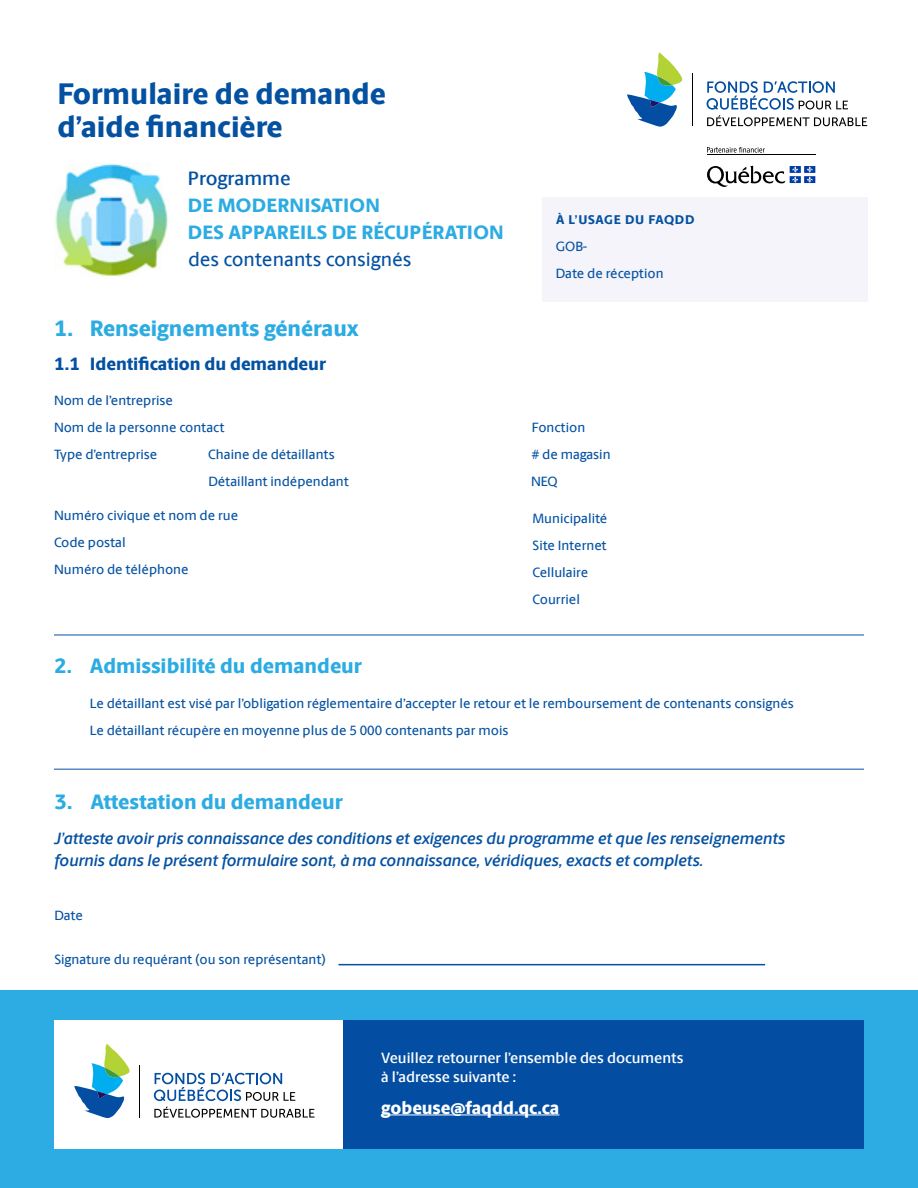
<style>
.page{position:relative;width:918px;height:1188px;background:#fff}
.page>*{position:absolute;margin:0;border:0;box-sizing:border-box;transform-origin:0 0}
.t1{font:800 30px/33px "Berlingske Sans";color:#0451a2}
.t2{font:800 22.5px "Berlingske Sans";color:#2cace2}
.t3{font:800 21px "Berlingske Sans";color:#2cace2}
.t4{font:800 19.5px/27px "Berlingske Sans";letter-spacing:.015em;color:#2cace2}
.t5{font:500 19.5px "Berlingske Sans";letter-spacing:-.005em;color:#0451a2}
.t6{font:19.5px "Berlingske Sans D Bd";letter-spacing:-.005em;color:#0451a2}
.t7{font:800 18px "Berlingske Sans";color:#0451a2}
.t8{font:800 18px "Berlingske Sans";color:#fff}
.t9{font:italic 16.5px/22.5px "Berlingske Sans D Bd";color:#0451a2}
.t10{font:15px/19.5px "Berlingske Sans D Bd";color:#fff}
.t11{font:500 13.5px/27px "Berlingske Sans";color:#0451a2}
.t12{font:800 12.75px "Berlingske Sans";letter-spacing:.055em;color:#0451a2}
</style>
<div class="page">
<hr style="left:54px;top:635px;width:810px;height:1px;background:#0451a2">
<hr style="left:54px;top:769px;width:810px;height:1px;background:#0451a2">
<hr style="left:339px;top:964px;width:426px;height:1px;background:#0451a2">
<div style="left:0;top:990px;width:918px;height:198px;background:#2cace2"></div>
<div style="left:342px;top:1020px;width:522px;height:129px;background:#034ea2"></div>
<div style="left:54px;top:1020px;width:288px;height:129px;background:#fff"></div>
<svg style="left:154px;top:1073px;width:141px;height:28px"></svg>
<svg style="left:154px;top:1107px;width:161px;height:11px"></svg>
<svg style="left:74px;top:1044px;width:56px;height:74px"></svg>
<hr style="left:140px;top:1065px;width:1px;height:52px;background:#000">
<hr style="left:381px;top:1114px;width:179px;height:1px;background:#fff">
<div style="left:542px;top:197px;width:325px;height:105px;background:#f4f4fa"></div>
<img style="left:55px;top:164px;width:113px;height:112px">
<svg style="left:707px;top:81px;width:160px;height:45px"></svg>
<svg style="left:627px;top:52px;width:56px;height:75px"></svg>
<hr style="left:692px;top:73px;width:1px;height:53px;background:#000">
<svg style="left:707px;top:147px;width:58px;height:6px"></svg>
<hr style="left:707px;top:154px;width:108px;height:1px;background:#000">
<svg style="left:707px;top:166px;width:108px;height:21px"></svg>
<h1 class="t1" style="left:57px;top:77px;width:330px">Formulaire de demande d’aide financière</h1>
<h3 class="t6" style="left:188px;top:164px;width:104px">Programme</h3>
<h3 class="t4" style="left:188px;top:192px;width:317px">de modernisation<br>des appareils de récupération</h3>
<h3 class="t5" style="left:188px;top:244px;width:225px">des contenants consignés</h3>
<h2 class="t2" style="left:54px;top:311px;width:307px">1. Renseignements généraux</h2>
<h3 class="t7" style="left:54px;top:351px;width:274px">1.1 Identification du demandeur</h3>
<p class="t11" style="left:54px;top:386px;width:172px">Nom de l’entreprise<br>Nom de la personne contact</p>
<p class="t12" style="left:556px;top:210px;width:129px">À l’usage du FAQDD</p>
<p class="t11" style="left:556px;top:232px;width:109px">GOB-<br>Date de réception</p>
<p class="t11" style="left:532px;top:413px;width:55px">Fonction</p>
<p class="t11" style="left:54px;top:440px;width:105px">Type d’entreprise</p>
<p class="t11" style="left:208px;top:440px;width:128px">Chaine de détaillants</p>
<p class="t11" style="left:532px;top:440px;width:80px"># de magasin</p>
<p class="t11" style="left:208px;top:467px;width:142px">Détaillant indépendant</p>
<p class="t11" style="left:531px;top:467px;width:28px">NEQ</p>
<p class="t11" style="left:54px;top:502px;width:186px">Numéro civique et nom de rue<br>Code postal<br>Numéro de téléphone</p>
<p class="t11" style="left:533px;top:505px;width:76px">Municipalité<br>Site Internet<br>Cellulaire<br>Courriel</p>
<h3 class="t3" style="left:54px;top:650px;width:309px">2. Admissibilité du demandeur</h3>
<p class="t11" style="left:90px;top:689px;width:705px">Le détaillant est visé par l’obligation réglementaire d’accepter le retour et le remboursement de contenants consignés<br>Le détaillant récupère en moyenne plus de 5 000 contenants par mois</p>
<h3 class="t3" style="left:54px;top:786px;width:290px">3. Attestation du demandeur</h3>
<p class="t9" style="left:54px;top:826px;width:733px">J’atteste avoir pris connaissance des conditions et exigences du programme et que les renseignements fournis dans le présent formulaire sont, à ma connaissance, véridiques, exacts et complets.</p>
<p class="t11" style="left:54px;top:901px;width:30px">Date</p>
<p class="t11" style="left:54px;top:945px;width:273px">Signature du requérant (ou son représentant)</p>
<p class="t10" style="left:381px;top:1047px;width:304px">Veuillez retourner l’ensemble des documents à l’adresse suivante :</p>
<h3 class="t8" style="left:381px;top:1094px;width:180px">gobeuse@faqdd.qc.ca</h3>
</div>
